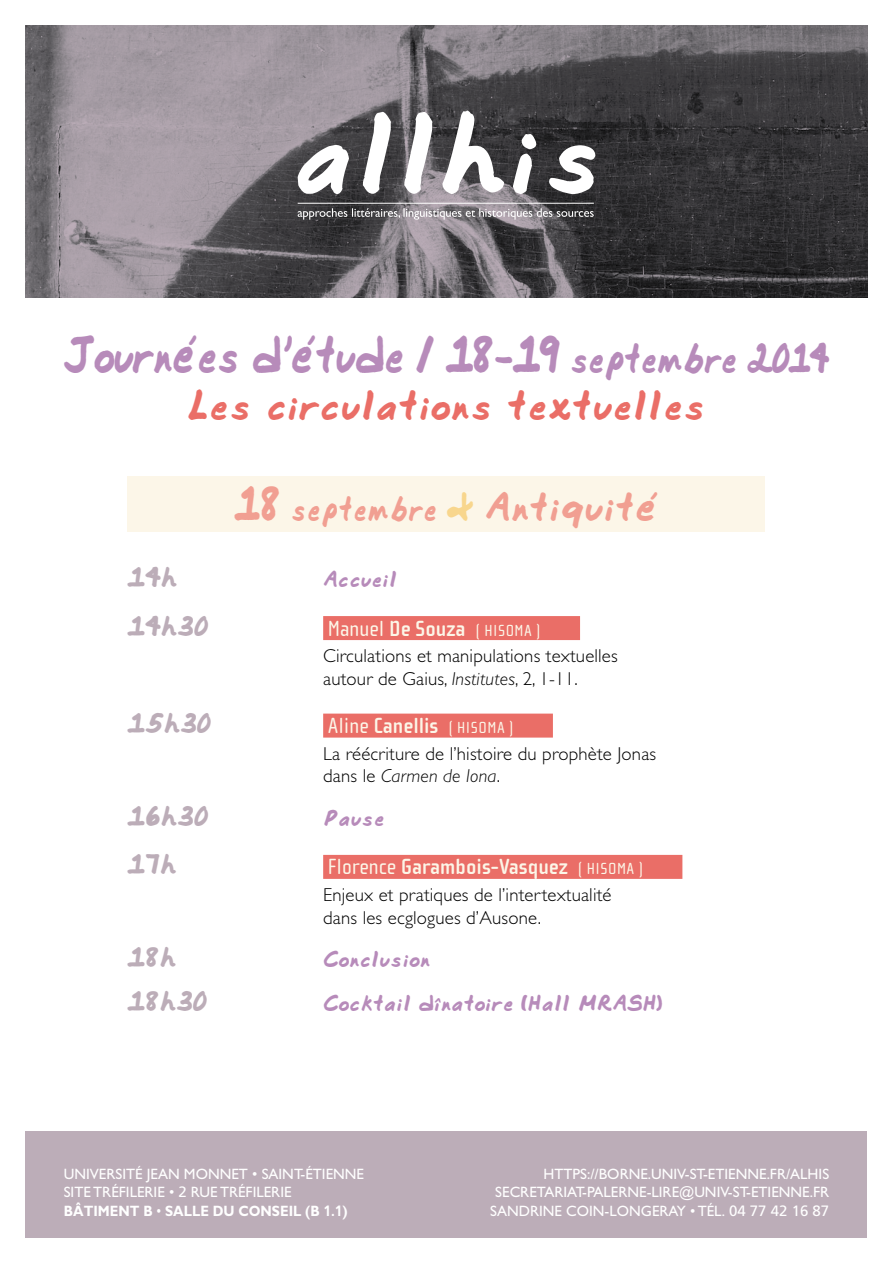
<style>
.page{position:relative;width:893px;height:1263px;background:#fff}
.page>*{position:absolute;margin:0;border:0;box-sizing:border-box;transform-origin:0 0}
.t1{font:45px "Commotion Business";letter-spacing:-.04em;color:#b78bba;scale:.85 1}
.t2{font:45px "Commotion Business";letter-spacing:-.04em;color:#b78bba;scale:.78 1}
.t3{font:36px "Commotion Business";color:#ea6e67}
.t4{font:30px "Commotion Business";color:#f19f92;scale:.84 1}
.t5{font:24px "Commotion Business";letter-spacing:.01em;color:#bcadb8}
.t6{font:700 22.5px "Cholla Sans";color:#fcf6e8}
.t7{font:19.5px "Commotion Business";color:#b78bba}
.t8{font:300 18.75px/22.5px "Gill Sans";letter-spacing:.01em;color:#000}
.t9{font:16.5px "Cholla Sans";letter-spacing:.03em;color:#fcf6e8}
.t10{font:15px/18.8px "Gill Sans";color:#fff}
.t11{font:9.6px "Commotion Business";color:#b78bba;scale:1.25 1}
.s1{font-size:36px}
.s2{font-size:42px}
.s3{font-size:34.5px;color:#f8d68d}
.s4{font-size:34.5px}
.s5{font-size:22.5px}
.s6{font-weight:700;font-size:22.5px}
.s7{font-style:italic}
.s8{font-weight:400}
.s9{font-weight:400;font-size:16.5px}
.s10{font-family:"Frutiger"}
.s11{font-weight:700}
.s12{font-family:"Frutiger";font-weight:700}
</style>
<div class="page">
<img style="left:26px;top:26px;width:841px;height:272px">
<svg style="left:298px;top:111px;width:297px;height:83px"></svg>
<hr style="left:298px;top:203px;width:296px;height:1px;background:#fff">
<svg style="left:298px;top:208px;width:296px;height:12px;background:#827f82"></svg>
<div style="left:323px;top:616px;width:257px;height:24px;background:#ea6e67"></div>
<div style="left:323px;top:714px;width:230px;height:24px;background:#ea6e67"></div>
<div style="left:323px;top:855px;width:359px;height:24px;background:#ea6e67"></div>
<div style="left:128px;top:476px;width:637px;height:55px;background:#fcf6e8"></div>
<div style="left:26px;top:1131px;width:841px;height:106px;background:#bcadb8"></div>
<h1 class="t1" style="left:64px;top:333px;width:902px">Journées d' étude / 18<span class="s1">−</span>19 <span class="s1">septembre 2014</span></h1>
<h2 class="t3" style="left:187px;top:389px;width:521px">Les circulations textuelles</h2>
<h1 class="t2" style="left:284px;top:304px;width:13px">,</h1>
<h3 class="t4" style="left:234px;top:494px;width:507px"><span class="s2">18</span> septembre <span class="s3">&amp;</span> <span class="s4">Antiquité</span></h3>
<h3 class="t5" style="left:128px;top:566px;width:52px">14h</h3>
<h3 class="t7" style="left:323px;top:570px;width:76px">Accueil</h3>
<h3 class="t5" style="left:128px;top:614px;width:82px">14h30</h3>
<p class="t9" style="left:328px;top:621px;width:214px"><span class="s5">Manuel</span> <span class="s6">De Souza</span> ( HISOMA )</p>
<p class="t8" style="left:323px;top:645px;width:296px">Circulations et manipulations textuelles autour de Gaius, <span class="s7">Institutes</span>, 2, 1-11.</p>
<h3 class="t5" style="left:128px;top:712px;width:85px">15h30</h3>
<h3 class="t6" style="left:328px;top:713px;width:187px"><span class="s8">Aline</span> Canellis <span class="s9">( HISOMA )</span></h3>
<p class="t8" style="left:323px;top:742px;width:334px">La réécriture de l’histoire du prophète Jonas dans le <span class="s7">Carmen de Iona</span>.</p>
<h3 class="t5" style="left:128px;top:805px;width:82px">16h30</h3>
<h3 class="t7" style="left:323px;top:809px;width:63px">Pause</h3>
<h3 class="t5" style="left:128px;top:853px;width:51px">17h</h3>
<h3 class="t6" style="left:328px;top:855px;width:317px"><span class="s8">Florence</span> Garambois-Vasquez <span class="s9">( HISOMA )</span></h3>
<p class="t8" style="left:323px;top:884px;width:290px">Enjeux et pratiques de l’intertextualité dans les ecglogues d’Ausone.</p>
<h3 class="t5" style="left:128px;top:946px;width:50px">18h</h3>
<h3 class="t7" style="left:323px;top:950px;width:109px">Conclusion</h3>
<h3 class="t5" style="left:128px;top:990px;width:81px">18h30</h3>
<h3 class="t7" style="left:323px;top:994px;width:341px">Cocktail dinatoire (Hall MRASH)</h3>
<p class="t11" style="left:441px;top:1006px;width:7px;rotate:-180deg">v</p>
<p class="t10" style="left:64px;top:1164px;width:302px">UNIVERSITÉ JEAN MONNET • SAINT-ÉTIENNE<br>SITE TRÉFILERIE • <span class="s10">2</span> RUE TRÉFILERIE<br><span class="s11">BÂTIMENT B</span> • <span class="s11">SALLE DU CONSEIL (B</span> <span class="s12">1.1</span><span class="s11">)</span></p>
<p class="t10" style="left:544px;top:1164px;width:287px">HTTPS://BORNE.U NIV-ST-ETIENNE.FR/ALHIS</p>
<p class="t10" style="left:495px;top:1183px;width:335px">SECRETARIAT-PALERNE-LIRE@U NIV-ST-ETIENNE.FR</p>
<p class="t10" style="left:490px;top:1202px;width:87px">SANDRINE COIN</p>
<p class="t10" style="left:605px;top:1202px;width:16px">-LON</p>
<p class="t10" style="left:641px;top:1202px;width:190px">GERAY • TÉL. <span class="s10">04 77 42 16 87</span></p>
</div>
